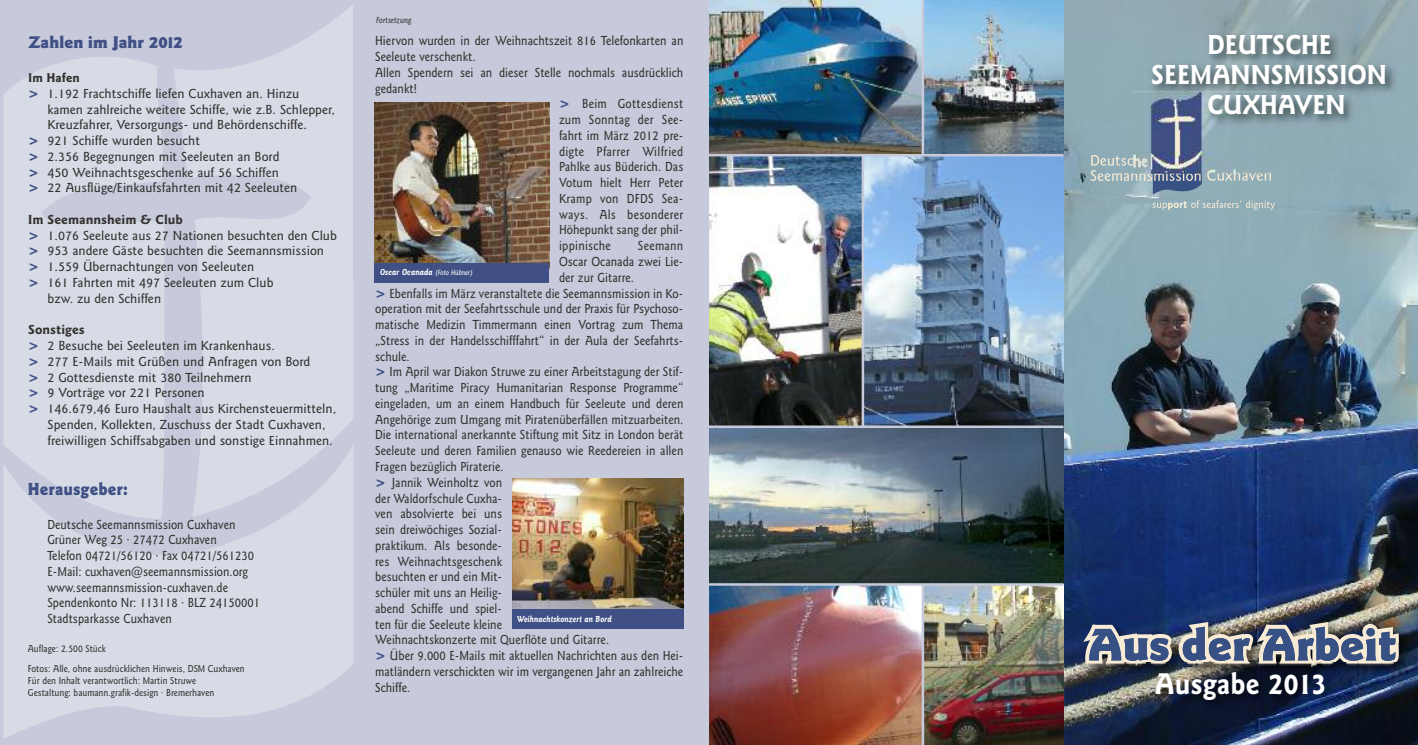
<style>
.page{position:relative;width:1418px;height:745px;background:#fff}
.page>*{position:absolute;margin:0;border:0;box-sizing:border-box;transform-origin:0 0}
.t1{font:700 30px "Goudy Sans IT Cby BT";color:#fff;scale:.9 1}
.t2{font:700 27.5px/30px "Goudy Sans IT Cby BT";color:#fff;text-align:center;scale:.9 1}
.t3{font:900 17.5px "Goudy Sans Std";color:#405085}
.t4{font:900 17.5px "Goudy Sans IT Cby BT";color:#405085;scale:.9 1}
.t5{font:500 13.12px/15.8px "Goudy Sans IT Cby BT";color:#34312e;scale:.9 1}
.t6{font:500 13.12px "Goudy Sans IT Cby BT";color:#34312e}
.t7{font:500 13.12px "Goudy Sans IT Cby BT";letter-spacing:.02em;color:#34312e;scale:.9 1}
.t8{font:700 13.12px "Goudy Sans IT Cby BT";color:#34312e}
.t9{font:700 13.12px "Goudy Sans Std";color:#34312e}
.t10{font:500 10px/19.2px "Goudy Sans IT Cby BT";color:#34312e;scale:.9 1}
.t11{font:italic 700 8.75px "Goudy Sans IT Cby BT";color:#fff;scale:.9 1}
.t12{font:italic 500 8.75px "Goudy Sans IT Cby BT";color:#34312e;scale:.9 1}
.s1{font-weight:900;color:#405085}
.s2{font-weight:500;font-size:7.5px}
</style>
<div class="page">
<div style="left:0;top:0;width:721px;height:744px;background:#c6cadb"></div>
<svg style="left:174px;top:5px;width:179px;height:439px;fill:#d6dbe6"></svg>
<svg style="left:3px;top:57px;width:161px;height:387px;background:#d4d9e4"></svg>
<svg style="left:3px;top:444px;width:350px;height:294px;fill:#d6dbe6"></svg>
<img style="left:1063px;top:0;width:354px;height:555px">
<img style="left:1063px;top:555px;width:354px;height:107px">
<img style="left:1083px;top:621px;width:315px;height:41px">
<img style="left:709px;top:0;width:212px;height:154px">
<img style="left:924px;top:0;width:139px;height:154px">
<img style="left:709px;top:156px;width:152px;height:269px">
<img style="left:864px;top:156px;width:199px;height:269px">
<img style="left:709px;top:428px;width:354px;height:155px">
<img style="left:924px;top:585px;width:139px;height:159px">
<img style="left:709px;top:585px;width:212px;height:159px">
<svg style="left:1090px;top:92px;width:111px;height:102px;background:#8da6b3"></svg>
<svg style="left:1152px;top:200px;width:122px;height:10px"></svg>
<svg style="left:1207px;top:174px;width:64px;height:6px"></svg>
<img style="left:1133px;top:24px;width:284px;height:150px">
<img style="left:1057px;top:662px;width:360px;height:82px">
<img style="left:1082px;top:662px;width:316px;height:3px">
<hr style="left:921px;top:0;width:3px;height:155px;background:#c6cadb">
<hr style="left:861px;top:155px;width:3px;height:271px;background:#c6cadb">
<hr style="left:921px;top:584px;width:3px;height:160px;background:#c6cadb">
<hr style="left:709px;top:154px;width:354px;height:2px;background:#c6cadb">
<hr style="left:709px;top:425px;width:354px;height:3px;background:#c6cadb">
<hr style="left:709px;top:583px;width:354px;height:2px;background:#c6cadb">
<img style="left:375px;top:102px;width:174px;height:161px">
<div style="left:375px;top:263px;width:174px;height:19px;background:#405085"></div>
<img style="left:512px;top:478px;width:171px;height:131px">
<div style="left:512px;top:609px;width:171px;height:19px;background:#405085"></div>
<h3 class="t3" style="left:28px;top:36px;width:156px">Zahlen im Jahr 2012</h3>
<p class="t9" style="left:28px;top:72px;width:53px">Im Hafen</p>
<p class="t6" style="left:28px;top:88px;width:273px"><span class="s1">&gt;</span> 1.192 Frachtschiffe liefen Cuxhaven an. Hinzu</p>
<p class="t6" style="left:48px;top:104px;width:289px">kamen zahlreiche weitere Schiffe, wie z.B. Schlepper,</p>
<p class="t6" style="left:48px;top:119px;width:261px">Kreuzfahrer, Versorgungs- und Behördenschiffe.</p>
<p class="t6" style="left:28px;top:135px;width:173px"><span class="s1">&gt;</span> 921 Schiffe wurden besucht</p>
<p class="t6" style="left:28px;top:151px;width:253px"><span class="s1">&gt;</span> 2.356 Begegnungen mit Seeleuten an Bord</p>
<p class="t6" style="left:28px;top:167px;width:252px"><span class="s1">&gt;</span> 450 Weihnachtsgeschenke auf 56 Schiffen</p>
<p class="t6" style="left:28px;top:182px;width:271px"><span class="s1">&gt;</span> 22 Ausflüge/Einkaufsfahrten mit 42 Seeleuten</p>
<p class="t8" style="left:28px;top:214px;width:156px">Im Seemannsheim &amp; Club</p>
<p class="t6" style="left:28px;top:230px;width:310px"><span class="s1">&gt;</span> 1.076 Seeleute aus 27 Nationen besuchten den Club</p>
<p class="t6" style="left:28px;top:245px;width:297px"><span class="s1">&gt;</span> 953 andere Gäste besuchten die Seemannsmission</p>
<p class="t6" style="left:28px;top:261px;width:228px"><span class="s1">&gt;</span> 1.559 Übernachtungen von Seeleuten</p>
<p class="t6" style="left:28px;top:277px;width:247px"><span class="s1">&gt;</span> 161 Fahrten mit 497 Seeleuten zum Club</p>
<p class="t6" style="left:48px;top:293px;width:115px">bzw. zu den Schiffen</p>
<p class="t8" style="left:28px;top:324px;width:58px">Sonstiges</p>
<p class="t6" style="left:28px;top:340px;width:248px"><span class="s1">&gt;</span> 2 Besuche bei Seeleuten im Krankenhaus.</p>
<p class="t6" style="left:28px;top:356px;width:284px"><span class="s1">&gt;</span> 277 E-Mails mit Grüßen und Anfragen von Bord</p>
<p class="t6" style="left:28px;top:371px;width:225px"><span class="s1">&gt;</span> 2 Gottesdienste mit 380 Teilnehmern</p>
<p class="t6" style="left:28px;top:387px;width:178px"><span class="s1">&gt;</span> 9 Vorträge vor 221 Personen</p>
<p class="t6" style="left:28px;top:403px;width:309px"><span class="s1">&gt;</span> 146.679,46 Euro Haushalt aus Kirchensteuermitteln,</p>
<p class="t6" style="left:48px;top:419px;width:279px">Spenden, Kollekten, Zuschuss der Stadt Cuxhaven,</p>
<p class="t6" style="left:48px;top:434px;width:287px">freiwilligen Schiffsabgaben und sonstige Einnahmen.</p>
<h3 class="t4" style="left:28px;top:482px;width:112px">Herausgeber:</h3>
<p class="t5" style="left:47px;top:516px;width:238px">Deutsche Seemannsmission Cuxhaven Grüner Weg 25 · 27472 Cuxhaven<br>Telefon 04721/56120 · Fax 04721/561230<br>E-Mail: cuxhaven@seemannsmission.org www.seemannsmission-cuxhaven.de Spendenkonto Nr: 113118 · BLZ 24150001<br>Stadtsparkasse Cuxhaven</p>
<p class="t10" style="left:28px;top:639px;width:242px">Auflage: 2.500 Stück<br>Fotos: Alle, ohne ausdrücklichen Hinweis, DSM Cuxhaven</p>
<p class="t10" style="left:28px;top:674px;width:209px;line-height:12px">Für den Inhalt verantwortlich: Martin Struwe<br>Gestaltung: baumann.grafik-design · Bremerhaven</p>
<p class="t12" style="left:376px;top:17px;width:41px">Fortsetzung</p>
<p class="t5" style="left:375px;top:34px;width:344px">Hiervon wurden in der Weihnachtszeit 816 Telefonkarten an</p>
<p class="t5" style="left:375px;top:49px;width:113px">Seeleute verschenkt.</p>
<p class="t5" style="left:375px;top:65px;width:344px">Allen Spendern sei an dieser Stelle nochmals ausdrücklich</p>
<p class="t5" style="left:375px;top:81px;width:48px">gedankt!</p>
<p class="t7" style="left:559px;top:98px;width:140px"><span class="s1">&gt;</span> Beim Gottesdienst</p>
<p class="t5" style="left:559px;top:112px;width:140px">zum Sonntag der See-</p>
<p class="t5" style="left:559px;top:128px;width:140px">fahrt im März 2012 pre-</p>
<p class="t7" style="left:559px;top:146px;width:140px">digte Pfarrer Wilfried</p>
<p class="t5" style="left:559px;top:160px;width:140px">Pahlke aus Büderich. Das</p>
<p class="t5" style="left:559px;top:175px;width:140px">Votum hielt Herr Peter</p>
<p class="t7" style="left:559px;top:193px;width:140px">Kramp von DFDS Sea-</p>
<p class="t7" style="left:559px;top:209px;width:140px">ways. Als besonderer</p>
<p class="t5" style="left:559px;top:223px;width:140px">Höhepunkt sang der phil-</p>
<p class="t7" style="left:559px;top:240px;width:59px">ippinische</p>
<p class="t7" style="left:638px;top:240px;width:52px">Seemann</p>
<p class="t5" style="left:559px;top:254px;width:140px">Oscar Ocanada zwei Lie-</p>
<p class="t5" style="left:559px;top:270px;width:85px">der zur Gitarre.</p>
<p class="t5" style="left:375px;top:286px;width:344px"><span class="s1">&gt;</span> Ebenfalls im März veranstaltete die Seemannsmission in Ko-</p>
<p class="t5" style="left:375px;top:301px;width:344px">operation mit der Seefahrtsschule und der Praxis für Psychoso-</p>
<p class="t5" style="left:375px;top:317px;width:344px">matische Medizin Timmermann einen Vortrag zum Thema</p>
<p class="t5" style="left:375px;top:333px;width:344px">„Stress in der Handelsschifffahrt“ in der Aula der Seefahrts-</p>
<p class="t5" style="left:375px;top:349px;width:40px">schule.</p>
<p class="t5" style="left:375px;top:364px;width:344px"><span class="s1">&gt;</span> Im April war Diakon Struwe zu einer Arbeitstagung der Stif-</p>
<p class="t5" style="left:375px;top:380px;width:344px">tung „Maritime Piracy Humanitarian Response Programme“</p>
<p class="t5" style="left:375px;top:396px;width:344px">eingeladen, um an einem Handbuch für Seeleute und deren</p>
<p class="t5" style="left:375px;top:412px;width:344px">Angehörige zum Umgang mit Piratenüberfällen mitzuarbeiten.</p>
<p class="t5" style="left:375px;top:427px;width:344px">Die international anerkannte Stiftung mit Sitz in London berät</p>
<p class="t5" style="left:375px;top:443px;width:344px">Seeleute und deren Familien genauso wie Reedereien in allen</p>
<p class="t5" style="left:375px;top:459px;width:144px">Fragen bezüglich Piraterie.</p>
<p class="t5" style="left:375px;top:475px;width:143px"><span class="s1">&gt;</span> Jannik Weinholtz von</p>
<p class="t5" style="left:375px;top:490px;width:143px">der Waldorfschule Cuxha-</p>
<p class="t5" style="left:375px;top:506px;width:143px">ven absolvierte bei uns</p>
<p class="t5" style="left:375px;top:522px;width:143px">sein dreiwöchiges Sozial-</p>
<p class="t5" style="left:375px;top:538px;width:143px">praktikum. Als besonde-</p>
<p class="t5" style="left:375px;top:553px;width:143px">res Weihnachtsgeschenk</p>
<p class="t5" style="left:375px;top:569px;width:143px">besuchten er und ein Mit-</p>
<p class="t5" style="left:375px;top:585px;width:143px">schüler mit uns an Heilig-</p>
<p class="t5" style="left:375px;top:601px;width:143px">abend Schiffe und spiel-</p>
<p class="t5" style="left:375px;top:616px;width:143px">ten für die Seeleute kleine</p>
<p class="t5" style="left:375px;top:632px;width:261px">Weihnachtskonzerte mit Querflöte und Gitarre.</p>
<p class="t5" style="left:375px;top:648px;width:344px"><span class="s1">&gt;</span> Über 9.000 E-Mails mit aktuellen Nachrichten aus den Hei-</p>
<p class="t5" style="left:375px;top:664px;width:344px">matländern verschickten wir im vergangenen Jahr an zahlreiche</p>
<p class="t5" style="left:375px;top:679px;width:41px">Schiffe.</p>
<p class="t11" style="left:380px;top:268px;width:105px">Oscar Ocanada <span class="s2">(Foto Hübner)</span></p>
<p class="t11" style="left:517px;top:615px;width:107px">Weihnachtskonzert an Bord</p>
<h2 class="t2" style="left:1151px;top:31px;width:264px">DEUTSCHE<br>SEEMANNSMISSION<br>CUXHAVEN</h2>
<h1 class="t1" style="left:1154px;top:671px;width:192px">Ausgabe 2013</h1>
</div>
